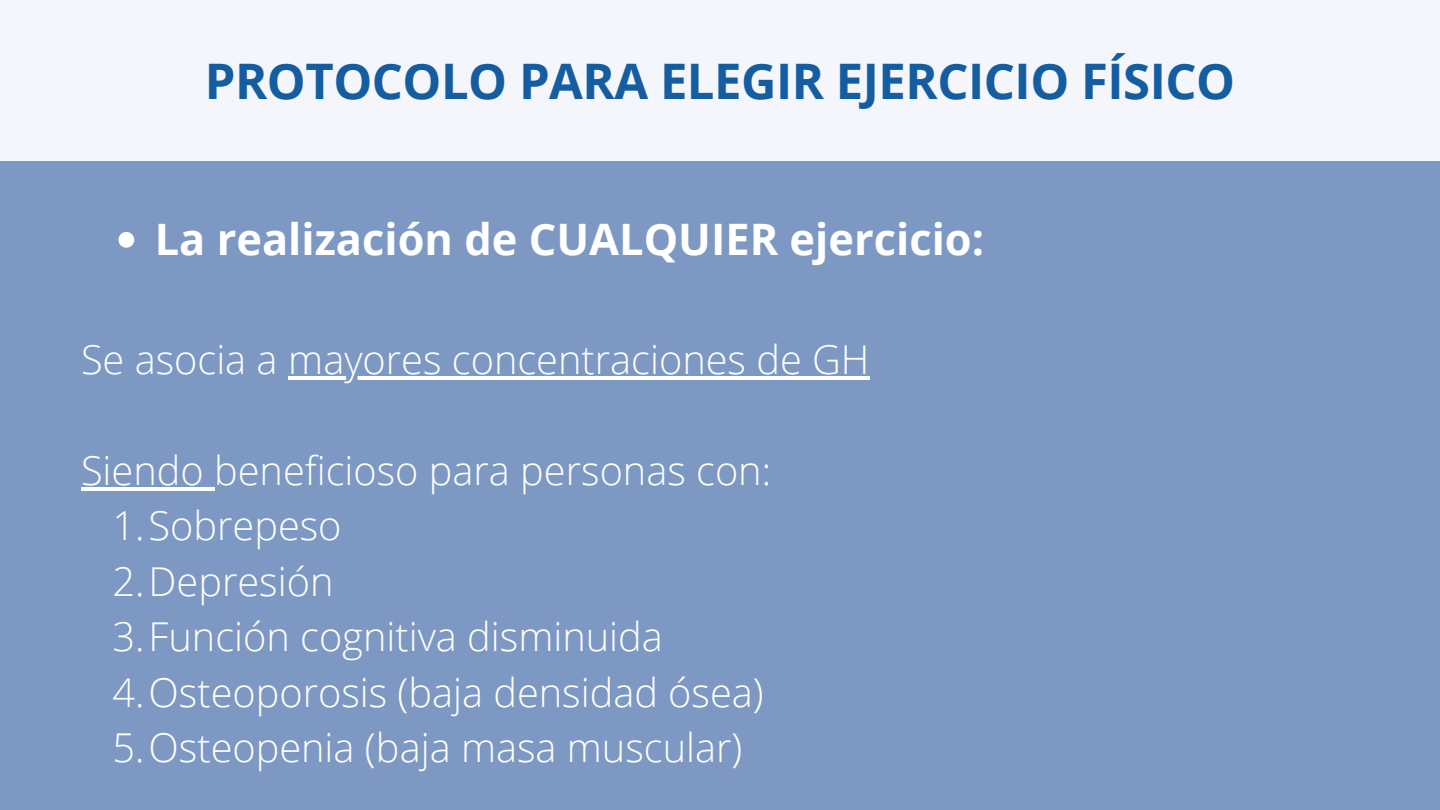
<style>
.page{position:relative;width:1440px;height:810px;background:#7c98c3}
.page>*{position:absolute;margin:0;border:0;box-sizing:border-box;transform-origin:0 0}
.t1{font:700 49px "Open Sans";letter-spacing:-.01em;color:#145da0}
.t2{font:700 43.4px "Open Sans";color:#fff}
.t3{font:300 39.8px/55.5px "Open Sans";color:#fff}
</style>
<div class="page">
<div style="left:0;top:0;width:1440px;height:161px;background:#f4f6fc"></div>
<svg style="left:118px;top:232px;width:16px;height:16px"></svg>
<hr style="left:288px;top:376px;width:582px;height:4px;background:#fff">
<hr style="left:81px;top:487px;width:133px;height:4px;background:#fff">
<p class="t1" style="left:205px;top:47px;width:1032px">PROTOCOLO PARA ELEGIR EJERCICIO FÍSICO</p>
<p class="t2" style="left:155px;top:209px;width:831px">La realización de CUALQUIER ejercicio:</p>
<p class="t3" style="left:81px;top:330px;width:790px">Se asocia a mayores concentraciones de GH</p>
<p class="t3" style="left:112px;top:441px;width:660px;text-indent:-31px">Siendo beneficioso para personas con:<br>1.Sobrepeso<br>2.Depresión<br>3.Función cognitiva disminuida<br>4.Osteoporosis (baja densidad ósea)<br>5.Osteopenia (baja masa muscular)</p>
</div>
